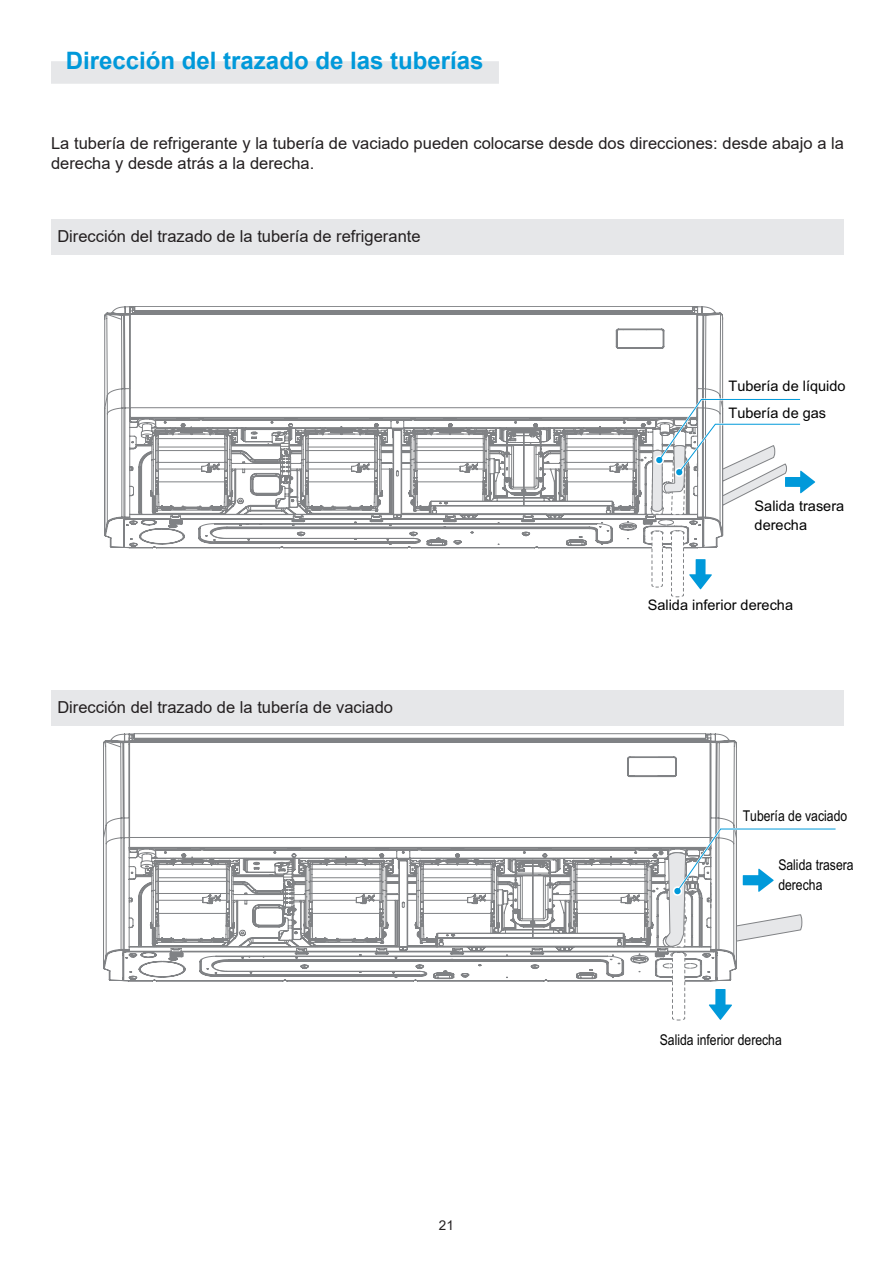
<style>
.page{position:relative;width:893px;height:1263px;background:#fff}
.page>*{position:absolute;margin:0;border:0;box-sizing:border-box;transform-origin:0 0}
.t1{font:700 24px "Arial";color:#0099da}
.Body-11pt{font:16.5px/19.5px "Arial";color:#231f20}
.t2{font:14.85px/19.4px "Arial Narrow";color:#030303}
.t3{font:14.55px/18.9px "Arial";color:#030303}
.t4{font:13.5px "Arial";color:#231f20}
</style>
<div class="page">
<div style="left:51px;top:61px;width:448px;height:23px;background:#e6e7e9"></div>
<div style="left:51px;top:220px;width:792px;height:35px;background:#e6e7e9"></div>
<div style="left:51px;top:690px;width:792px;height:36px;background:#e6e7e9"></div>
<svg style="left:105px;top:306px;width:618px;height:242px"></svg>
<svg style="left:152px;top:429px;width:296px;height:98px"></svg>
<svg style="left:651px;top:397px;width:164px;height:118px"></svg>
<svg style="left:671px;top:530px;width:41px;height:67px"></svg>
<svg style="left:651px;top:530px;width:12px;height:58px"></svg>
<svg style="left:103px;top:733px;width:634px;height:248px"></svg>
<svg style="left:152px;top:859px;width:303px;height:101px"></svg>
<svg style="left:663px;top:783px;width:173px;height:238px"></svg>
<h2 class="t1" style="left:66px;top:44px;width:419px">Dirección del trazado de las tuberías</h2>
<p class="Body-11pt" style="left:51px;top:133px;width:794px">La tubería de refrigerante y la tubería de vaciado pueden colocarse desde dos direcciones: desde abajo a la derecha y desde atrás a la derecha.</p>
<p class="Body-11pt" style="left:57px;top:227px;width:365px">Dirección del trazado de la tubería de refrigerante</p>
<p class="Body-11pt" style="left:57px;top:697px;width:337px">Dirección del trazado de la tubería de vaciado</p>
<p class="t4" style="left:439px;top:1215px;width:17px">21</p>
<p class="t3" style="left:728px;top:377px;width:119px">Tubería de líquido</p>
<p class="t3" style="left:728px;top:403px;width:99px">Tubería de gas</p>
<p class="t3" style="left:755px;top:497px;width:91px">Salida trasera derecha</p>
<p class="t3" style="left:648px;top:595px;width:147px">Salida inferior derecha</p>
<p class="t2" style="left:743px;top:805px;width:106px">Tubería de vaciado</p>
<p class="t2" style="left:778px;top:855px;width:77px">Salida trasera derecha</p>
<p class="t2" style="left:660px;top:1029px;width:124px">Salida inferior derecha</p>
</div>
